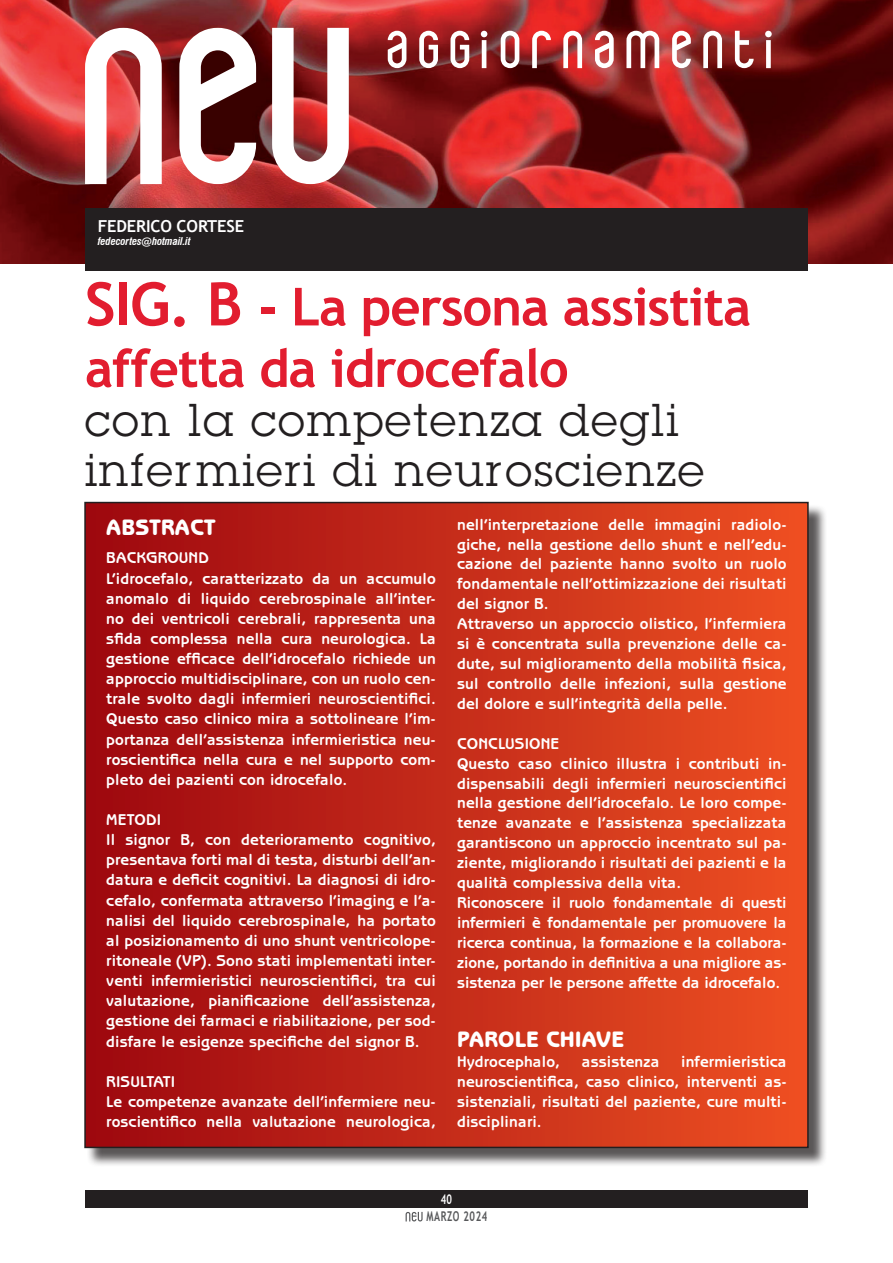
<style>
.page{position:relative;width:893px;height:1263px;background:#fff}
.page>*{position:absolute;margin:0;border:0;box-sizing:border-box;transform-origin:0 0}
.t1{font:700 52.5px/61.5px "Trebuchet MS";letter-spacing:-.02em;color:#e21d2f}
.t2{font:45px/49.5px "Lubalin Graph";letter-spacing:.05em;color:#231f20}
.t3{font:800 22.5px "Benguiat Gothic";letter-spacing:.01em;color:#fff}
.t4{font:700 16.5px "Trebuchet MS";letter-spacing:-.01em;color:#fff}
.t5{font:700 15.75px/20.1px "Benguiat Gothic";letter-spacing:.01em;color:#fff}
.t6{font:700 13.5px "Trebuchet MS";letter-spacing:.06em;color:#57585a;scale:.7 1}
.t7{font:700 13.5px "Trebuchet MS";color:#fff;scale:.7 1}
.t8{font:italic 700 condensed 10.5px "Swiss 721 BT";letter-spacing:-.01em;color:#fff}
.s1{font-size:60px}
</style>
<div class="page">
<div style="left:85px;top:1191px;width:723px;height:17px;background:#231f20"></div>
<svg style="left:406px;top:1212px;width:17px;height:9px"></svg>
<img style="left:0;top:0;width:893px;height:264px">
<div style="left:85px;top:208px;width:723px;height:63px;background:#231f20"></div>
<svg style="left:83px;top:26px;width:689px;height:160px"></svg>
<div style="left:87px;top:504px;width:740px;height:663px;background:#231f20;opacity:.75"></div>
<div style="left:85px;top:502px;width:723px;height:645px;background:linear-gradient(to right,#9d0710,#ee5023)"></div>
<p class="t4" style="left:98px;top:216px;width:148px">Federico Cortese</p>
<p class="t8" style="left:98px;top:235px;width:94px">fedecortes@hotmail.it</p>
<h1 class="t1" style="left:85px;top:276px;width:667px"><span class="s1">Sig. B</span> - La persona assistita affetta da idrocefalo</h1>
<h2 class="t2" style="left:85px;top:395px;width:621px">con la competenza degli infermieri di neuroscienze</h2>
<h3 class="t3" style="left:106px;top:514px;width:111px">ABSTRACT</h3>
<p class="t5" style="left:106px;top:548px;width:331px">Background<br>L’idrocefalo, caratterizzato da un accumulo anomalo di liquido cerebrospinale all’inter&shy;no dei ventricoli cerebrali, rappresenta una sfida complessa nella cura neurologica. La gestione efficace dell’idrocefalo richiede un approccio multidisciplinare, con un ruolo cen&shy;trale svolto dagli infermieri neuroscientifici.<br>Questo caso clinico mira a sottolineare l’im&shy;portanza dell’assistenza infermieristica neu&shy;roscientifica nella cura e nel supporto com&shy;pleto dei pazienti con idrocefalo.</p>
<p class="t5" style="left:106px;top:809px;width:331px">Metodi<br>Il signor B, con deterioramento cognitivo, presentava forti mal di testa, disturbi dell’an&shy;datura e deficit cognitivi. La diagnosi di idro&shy;cefalo, confermata attraverso l’imaging e l’a&shy;nalisi del liquido cerebrospinale, ha portato al posizionamento di uno shunt ventricolope&shy;ritoneale (VP). Sono stati implementati inter&shy;venti infermieristici neuroscientifici, tra cui valutazione, pianificazione dell’assistenza, gestione dei farmaci e riabilitazione, per sod&shy;disfare le esigenze specifiche del signor B.</p>
<p class="t5" style="left:106px;top:1071px;width:331px">Risultati<br>Le competenze avanzate dell’infermiere neu&shy;roscientifico nella valutazione neurologica,</p>
<p class="t5" style="left:457px;top:514px;width:331px">nell’interpretazione delle immagini radiolo&shy;giche, nella gestione dello shunt e nell’edu&shy;cazione del paziente hanno svolto un ruolo fondamentale nell’ottimizzazione dei risultati del signor B.<br>Attraverso un approccio olistico, l’infermiera si è concentrata sulla prevenzione delle ca&shy;dute, sul miglioramento della mobilità fisica, sul controllo delle infezioni, sulla gestione del dolore e sull’integrità della pelle.</p>
<p class="t5" style="left:457px;top:733px;width:331px">Conclusione<br>Questo caso clinico illustra i contributi in&shy;dispensabili degli infermieri neuroscientifici nella gestione dell’idrocefalo. Le loro compe&shy;tenze avanzate e l’assistenza specializzata garantiscono un approccio incentrato sul pa&shy;ziente, migliorando i risultati dei pazienti e la qualità complessiva della vita.<br>Riconoscere il ruolo fondamentale di questi infermieri è fondamentale per promuovere la ricerca continua, la formazione e la collabora&shy;zione, portando in definitiva a una migliore as&shy;sistenza per le persone affette da idrocefalo.</p>
<h3 class="t3" style="left:457px;top:1026px;width:168px">PAROLE CHIAVE</h3>
<p class="t5" style="left:457px;top:1052px;width:104px">Hydrocephalo,</p>
<p class="t5" style="left:582px;top:1052px;width:79px">assistenza</p>
<p class="t5" style="left:457px;top:1052px;width:331px;text-align:justify;text-indent:224px">infermieristica neuroscientifica, caso clinico, interventi as&shy;sistenziali, risultati del paziente, cure multi&shy;disciplinari.</p>
<p class="t7" style="left:441px;top:1191px;width:17px">40</p>
<p class="t6" style="left:427px;top:1208px;width:88px">MARZO 2024</p>
</div>
